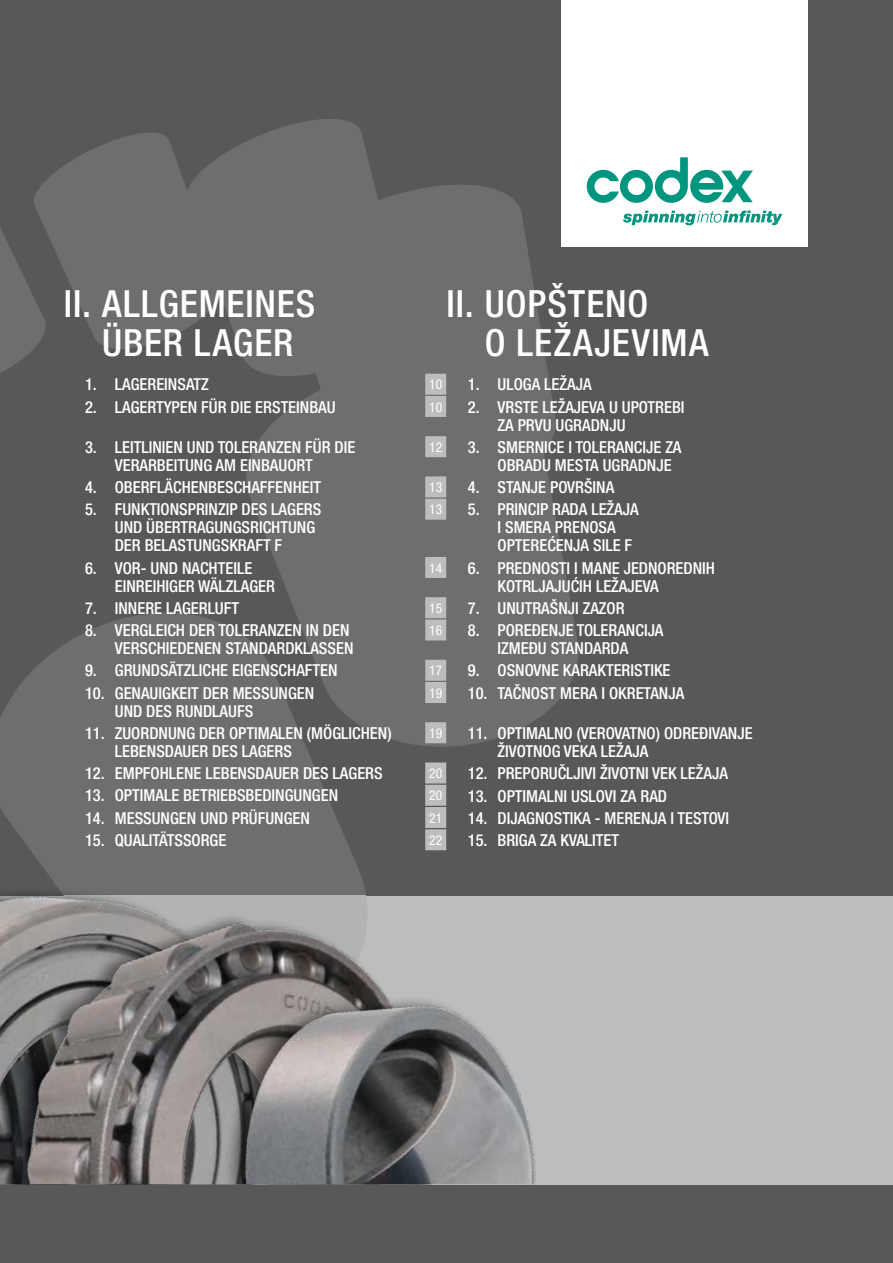
<style>
.page{position:relative;width:893px;height:1263px;background:#58585a}
.page>*{position:absolute;margin:0;border:0;box-sizing:border-box;transform-origin:0 0}
.t1{font:500 condensed 37.5px/39px "Helvetica Neue LT Pro";letter-spacing:.025em;color:#fff;text-align:center}
.t2{font:500 condensed 16.5px/18px "Helvetica Neue LT Pro";color:#fff}
.t3{font:condensed 13.5px/22.2px "Helvetica Neue LT Pro";color:#fff}
</style>
<div class="page">
<svg style="left:37px;top:119px;width:541px;height:628px;fill:#6d6e70"></svg>
<svg style="left:0;top:192px;width:46px;height:193px"></svg>
<svg style="left:15px;top:612px;width:353px;height:255px;fill:#6d6e70"></svg>
<div style="left:561px;top:0;width:247px;height:247px;background:#fff"></div>
<div style="left:0;top:896px;width:893px;height:288px;background:#bbbdbe"></div>
<svg style="left:0;top:692px;width:15px;height:58px"></svg>
<div style="left:0;top:750px;width:189px;height:86px;background:#6d6e70"></div>
<div style="left:15px;top:836px;width:337px;height:31px;background:#6d6e70"></div>
<img style="left:0;top:867px;width:367px;height:317px">
<img style="left:206px;top:931px;width:330px;height:253px">
<div style="left:425px;top:374px;width:21px;height:21px;background:#bbbdbe"></div>
<div style="left:425px;top:396px;width:21px;height:21px;background:#bbbdbe"></div>
<div style="left:425px;top:436px;width:21px;height:21px;background:#bbbdbe"></div>
<div style="left:425px;top:476px;width:21px;height:21px;background:#bbbdbe"></div>
<div style="left:425px;top:499px;width:21px;height:21px;background:#bbbdbe"></div>
<div style="left:425px;top:557px;width:21px;height:21px;background:#bbbdbe"></div>
<div style="left:425px;top:597px;width:21px;height:21px;background:#bbbdbe"></div>
<div style="left:425px;top:619px;width:21px;height:21px;background:#bbbdbe"></div>
<div style="left:425px;top:660px;width:21px;height:21px;background:#bbbdbe"></div>
<div style="left:425px;top:682px;width:21px;height:21px;background:#bbbdbe"></div>
<div style="left:425px;top:722px;width:21px;height:21px;background:#bbbdbe"></div>
<div style="left:425px;top:762px;width:21px;height:21px;background:#bbbdbe"></div>
<div style="left:425px;top:785px;width:21px;height:21px;background:#bbbdbe"></div>
<div style="left:425px;top:807px;width:21px;height:21px;background:#bbbdbe"></div>
<div style="left:425px;top:829px;width:21px;height:21px;background:#bbbdbe"></div>
<svg style="left:623px;top:211px;width:159px;height:14px"></svg>
<svg style="left:587px;top:157px;width:166px;height:46px"></svg>
<h1 class="t1" style="left:64px;top:284px;width:253px">II. ALLGEMEINES<br>ÜBER LAGER</h1>
<h1 class="t1" style="left:485px;top:284px;width:225px;text-align:left;text-indent:-38px">II. UOPŠTENO<br>O LEŽAJEVIMA</h1>
<p class="t2" style="left:85px;top:375px;width:125px">1. LAGEREINSATZ</p>
<p class="t2" style="left:85px;top:397px;width:252px">2. LAGERTYPEN FÜR DIE ERSTEINBAU</p>
<p class="t2" style="left:115px;top:438px;width:242px;text-indent:-30px">3. LEITLINIEN UND TOLERANZEN FÜR DIE<br>VERARBEITUNG AM EINBAUORT</p>
<p class="t2" style="left:85px;top:478px;width:238px">4. OBERFLÄCHENBESCHAFFENHEIT</p>
<p class="t2" style="left:115px;top:500px;width:208px;text-indent:-30px">5. FUNKTIONSPRINZIP DES LAGERS<br>UND ÜBERTRAGUNGSRICHTUNG<br>DER BELASTUNGSKRAFT F</p>
<p class="t2" style="left:115px;top:558px;width:162px;text-indent:-30px">6. VOR- UND NACHTEILE<br>EINREIHIGER WÄLZLAGER</p>
<p class="t2" style="left:85px;top:599px;width:156px">7. INNERE LAGERLUFT</p>
<p class="t2" style="left:85px;top:621px;width:270px;text-align:right">8. VERGLEICH DER TOLERANZEN IN DEN<br>VERSCHIEDENEN STANDARDKLASSEN</p>
<p class="t2" style="left:85px;top:661px;width:254px">9. GRUNDSÄTZLICHE EIGENSCHAFTEN</p>
<p class="t2" style="left:115px;top:683px;width:201px;text-indent:-30px">10. GENAUIGKEIT DER MESSUNGEN<br>UND DES RUNDLAUFS</p>
<p class="t2" style="left:115px;top:724px;width:278px;text-indent:-30px">11. ZUORDNUNG DER OPTIMALEN (MÖGLICHEN)<br>LEBENSDAUER DES LAGERS</p>
<p class="t2" style="left:85px;top:764px;width:299px">12. EMPFOHLENE LEBENSDAUER DES LAGERS</p>
<p class="t2" style="left:85px;top:786px;width:255px">13. OPTIMALE BETRIEBSBEDINGUNGEN</p>
<p class="t2" style="left:85px;top:809px;width:226px">14. MESSUNGEN UND PRÜFUNGEN</p>
<p class="t2" style="left:85px;top:831px;width:143px">15. QUALITÄTSSORGE</p>
<p class="t2" style="left:468px;top:375px;width:125px">1. ULOGA LEŽAJA</p>
<p class="t2" style="left:497px;top:398px;width:189px;text-indent:-30px">2. VRSTE LEŽAJEVA U UPOTREBI<br>ZA PRVU UGRADNJU</p>
<p class="t2" style="left:497px;top:438px;width:186px;text-indent:-30px">3. SMERNICE I TOLERANCIJE ZA<br>OBRADU MESTA UGRADNJE</p>
<p class="t2" style="left:468px;top:478px;width:148px">4. STANJE POVRŠINA</p>
<p class="t2" style="left:497px;top:500px;width:143px;text-indent:-30px">5. PRINCIP RADA LEŽAJA<br>I SMERA PRENOSA<br>OPTEREĆENJA SILE F</p>
<p class="t2" style="left:497px;top:559px;width:219px;text-indent:-30px">6. PREDNOSTI I MANE JEDNOREDNIH<br>KOTRLJAJUĆIH LEŽAJEVA</p>
<p class="t2" style="left:468px;top:599px;width:158px">7. UNUTRAŠNJI ZAZOR</p>
<p class="t2" style="left:468px;top:621px;width:197px;text-align:center">8. POREĐENJE TOLERANCIJA<br>IZMEĐU STANDARDA</p>
<p class="t2" style="left:468px;top:661px;width:204px">9. OSNOVNE KARAKTERISTIKE</p>
<p class="t2" style="left:468px;top:684px;width:218px">10. TAČNOST MERA I OKRETANJA</p>
<p class="t2" style="left:497px;top:724px;width:257px;text-indent:-30px">11. OPTIMALNO (VEROVATNO) ODREĐIVANJE<br>ŽIVOTNOG VEKA LEŽAJA</p>
<p class="t2" style="left:468px;top:764px;width:262px">12. PREPORUČLJIVI ŽIVOTNI VEK LEŽAJA</p>
<p class="t2" style="left:468px;top:786px;width:201px">13. OPTIMALNI USLOVI ZA RAD</p>
<p class="t2" style="left:468px;top:809px;width:263px">14. DIJAGNOSTIKA - MERENJA I TESTOVI</p>
<p class="t2" style="left:468px;top:831px;width:153px">15. BRIGA ZA KVALITET</p>
<p class="t3" style="left:429px;top:373px;width:14px">10<br>10</p>
<p class="t3" style="left:429px;top:436px;width:14px">12</p>
<p class="t3" style="left:429px;top:476px;width:14px">13<br>13</p>
<p class="t3" style="left:429px;top:557px;width:14px">14</p>
<p class="t3" style="left:429px;top:597px;width:14px">15<br>16</p>
<p class="t3" style="left:429px;top:659px;width:14px">17<br>19</p>
<p class="t3" style="left:429px;top:722px;width:14px">19</p>
<p class="t3" style="left:429px;top:762px;width:14px;text-align:justify">20<br>20<br>21<br>22</p>
</div>
